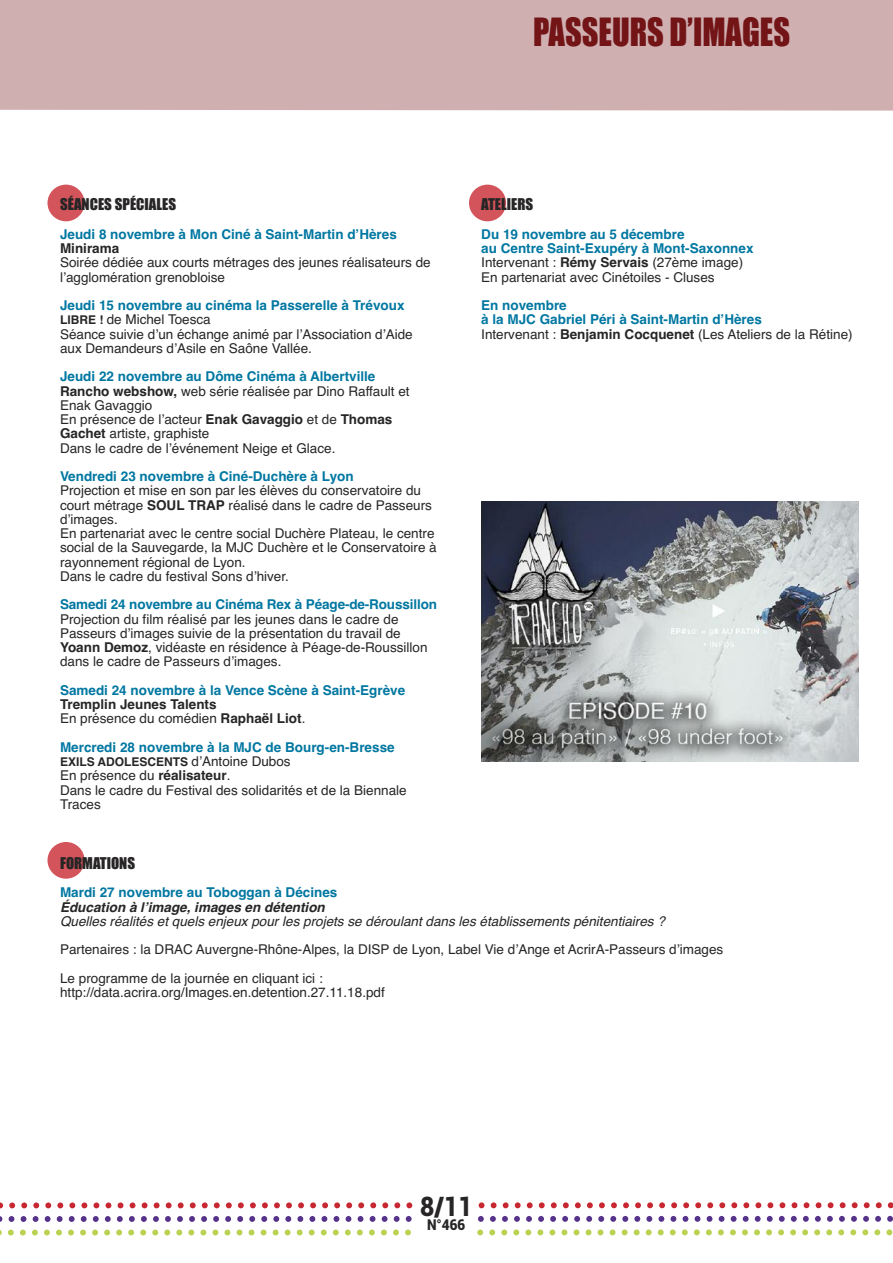
<style>
.page{position:relative;width:893px;height:1263px;background:#fff}
.page>*{position:absolute;margin:0;border:0;box-sizing:border-box;transform-origin:0 0}
.t1{font:36px "Impact";color:#731417;scale:.9 1}
.t2{font:900 27px "Roboto";color:#272526;scale:.9 1}
.t3{font:15px "Impact";color:#272526}
.t4{font:900 15px "Roboto";color:#272526;scale:.9 1}
.t5{font:13.5px/14.2px "Helvetica";color:#272526}
.t6{font:700 13.5px/14.2px "Helvetica";color:#0077a1}
.t7{font:italic 13.5px "Helvetica";color:#272526}
.t8{font:700 13.5px/14.2px "Helvetica";color:#272526}
.t9{font:italic 700 13.5px "Helvetica";color:#272526}
.t10{font:700 12px "Helvetica";color:#272526}
.s1{font-weight:700;color:#0077a1}
.s2{font-weight:700;font-size:12px}
.s3{font-weight:700}
.s4{font-weight:400}
.s5{font-weight:400;font-size:13.5px}
.s6{font-weight:400;color:#272526}
.s7{color:#272526}
</style>
<div class="page">
<div style="left:47px;top:842px;width:38px;height:37px;background:#d3545b;border-radius:50%"></div>
<div style="left:47px;top:185px;width:38px;height:36px;background:#d3545b;border-radius:50%"></div>
<svg style="left:0;top:1229px;width:893px;height:6px"></svg>
<svg style="left:0;top:1202px;width:893px;height:6px"></svg>
<svg style="left:0;top:1216px;width:893px;height:6px"></svg>
<div style="left:417px;top:1196px;width:59px;height:47px;background:#fff"></div>
<div style="left:0;top:0;width:893px;height:111px;background:#cfafb0"></div>
<div style="left:469px;top:185px;width:37px;height:36px;background:#d3545b;border-radius:50%"></div>
<img style="left:481px;top:502px;width:378px;height:259px">
<h1 class="t1" style="left:533px;top:13px;width:287px">PASSEURS D’IMAGES</h1>
<p class="t3" style="left:60px;top:196px;width:118px">SÉANCES SPÉCIALES</p>
<p class="t6" style="left:60px;top:227px;width:338px">Jeudi 8 novembre à Mon Ciné à Saint-Martin d’Hères</p>
<p class="t8" style="left:60px;top:241px;width:61px">Minirama</p>
<p class="t5" style="left:60px;top:256px;width:372px">Soirée dédiée aux courts métrages des jeunes réalisateurs de l’agglomération grenobloise</p>
<p class="t5" style="left:60px;top:298px;width:354px"><span class="s1">Jeudi 15 novembre au cinéma la Passerelle à Trévoux </span><span class="s2">LIBRE !</span> de Michel Toesca<br>Séance suivie d’un échange animé par l’Association d’Aide aux Demandeurs d’Asile en Saône Vallée.</p>
<p class="t5" style="left:60px;top:370px;width:351px"><span class="s1">Jeudi 22 novembre au Dôme Cinéma à Albertville </span><span class="s3">Rancho webshow,</span> web série réalisée par Dino Raffault et Enak Gavaggio<br>En présence de l’acteur <span class="s3">Enak Gavaggio</span> et de <span class="s3">Thomas Gachet</span> artiste, graphiste<br>Dans le cadre de l’événement Neige et Glace.</p>
<p class="t6" style="left:60px;top:469px;width:295px">Vendredi 23 novembre à Ciné-Duchère à Lyon</p>
<p class="t5" style="left:60px;top:484px;width:378px">Projection et mise en son par les élèves du conservatoire du court métrage <span class="s3">SOUL TRAP</span> réalisé dans le cadre de Passeurs d’images.<br>En partenariat avec le centre social Duchère Plateau, le centre social de la Sauvegarde, la MJC Duchère et le Conservatoire à rayonnement régional de Lyon.<br>Dans le cadre du festival Sons d’hiver.</p>
<p class="t6" style="left:60px;top:598px;width:378px">Samedi 24 novembre au Cinéma Rex à Péage-de-Roussillon</p>
<p class="t5" style="left:60px;top:612px;width:369px">Projection du film réalisé par les jeunes dans le cadre de Passeurs d’images suivie de la présentation du travail de <span class="s3">Yoann Demoz</span>, vidéaste en résidence à Péage-de-Roussillon dans le cadre de Passeurs d’images.</p>
<p class="t6" style="left:60px;top:683px;width:347px">Samedi 24 novembre à la Vence Scène à Saint-Egrève</p>
<p class="t8" style="left:60px;top:697px;width:247px">Tremplin Jeunes Talents<br><span class="s4">En présence du comédien</span> Raphaël Liot<span class="s4">.</span></p>
<p class="t6" style="left:60px;top:740px;width:336px">Mercredi 28 novembre à la MJC de Bourg-en-Bresse</p>
<p class="t10" style="left:60px;top:755px;width:232px">EXILS ADOLESCENTS <span class="s5">d’Antoine Dubos</span></p>
<p class="t5" style="left:60px;top:769px;width:348px">En présence du <span class="s3">réalisateur</span>.<br>Dans le cadre du Festival des solidarités et de la Biennale<br>Traces</p>
<p class="t3" style="left:481px;top:196px;width:54px">ATELIERS</p>
<p class="t6" style="left:481px;top:227px;width:274px">Du 19 novembre au 5 décembre<br>au Centre Saint-Exupéry à Mont-Saxonnex <span class="s6">Intervenant :</span> <span class="s7">Rémy Servais</span> <span class="s6">(27ème image)<br>En partenariat avec Cinétoiles - Cluses</span></p>
<p class="t6" style="left:481px;top:298px;width:373px">En novembre<br>à la MJC Gabriel Péri à Saint-Martin d’Hères<br><span class="s6">Intervenant :</span> <span class="s7">Benjamin Cocquenet</span> <span class="s6">(Les Ateliers de la Rétine)</span></p>
<p class="t3" style="left:60px;top:855px;width:77px">FORMATIONS</p>
<p class="t6" style="left:60px;top:885px;width:279px">Mardi 27 novembre au Toboggan à Décines</p>
<p class="t9" style="left:60px;top:899px;width:266px">Éducation à l’image, images en détention</p>
<p class="t7" style="left:60px;top:913px;width:606px">Quelles réalités et quels enjeux pour les projets se déroulant dans les établissements pénitentiaires ?</p>
<p class="t5" style="left:60px;top:935px;width:665px;line-height:28.5px">Partenaires : la DRAC Auvergne-Rhône-Alpes, la DISP de Lyon, Label Vie d’Ange et AcrirA-Passeurs d’images<br>Le programme de la journée en cliquant ici :</p>
<p class="t5" style="left:60px;top:985px;width:326px">http://data.acrira.org/Images.en.detention.27.11.18.pdf</p>
<h2 class="t2" style="left:420px;top:1191px;width:59px">8/11</h2>
<p class="t4" style="left:427px;top:1216px;width:44px">N°466</p>
</div>
